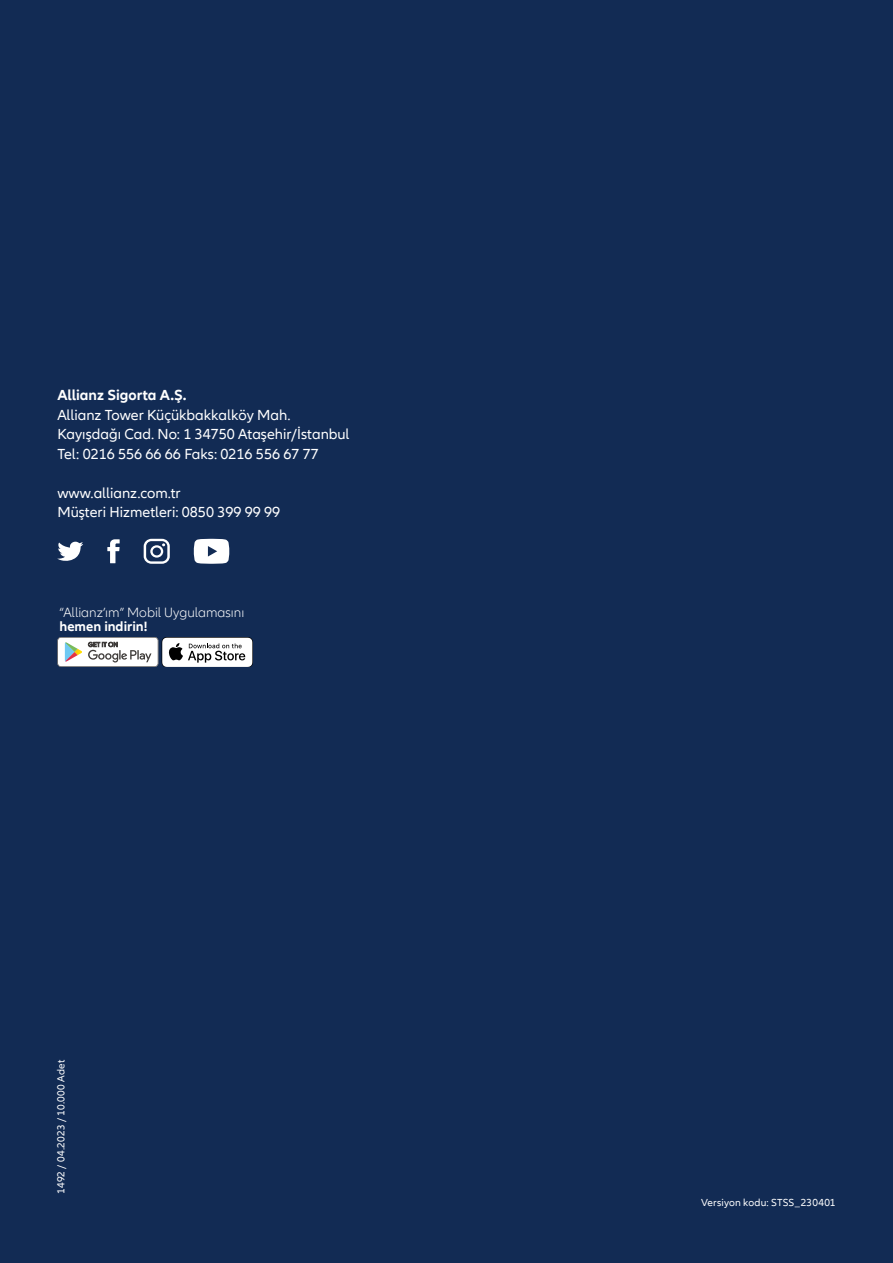
<style>
.page{position:relative;width:893px;height:1263px;background:#122b54}
.page>*{position:absolute;margin:0;border:0;box-sizing:border-box;transform-origin:0 0}
.t1{font:15px/19.5px "Allianz Neo";color:#fff}
.t2{font:700 15px "Allianz Neo";color:#fff}
.t3{font:300 13.8px "Allianz Neo";color:#fff}
.t4{font:700 13.8px "Allianz Neo";color:#fff}
.t5{font:10.5px "Allianz Neo";letter-spacing:.015em;color:#fff}
</style>
<div class="page">
<svg style="left:57px;top:542px;width:26px;height:19px"></svg>
<svg style="left:107px;top:539px;width:13px;height:24px"></svg>
<svg style="left:144px;top:539px;width:26px;height:25px"></svg>
<svg style="left:194px;top:539px;width:35px;height:25px"></svg>
<svg style="left:57px;top:637px;width:196px;height:30px"></svg>
<p class="t2" style="left:57px;top:387px;width:131px">Allianz Sigorta A.Ş.</p>
<p class="t1" style="left:57px;top:406px;width:294px">Allianz Tower Küçükbakkalköy Mah.<br>Kayışdağı Cad. No: 1 34750 Ataşehir/İstanbul<br>Tel: 0216 556 66 66 Faks: 0216 556 67 77</p>
<p class="t1" style="left:57px;top:484px;width:224px">www.allianz.com.tr<br>Müşteri Hizmetleri: 0850 399 99 99</p>
<p class="t3" style="left:60px;top:604px;width:186px">“Allianz’ım” Mobil Uygulamasını</p>
<p class="t4" style="left:60px;top:618px;width:89px">hemen indirin!</p>
<p class="t5" style="left:55px;top:1194px;width:135px;rotate:-90deg">1492 / 04.2023 / 10.000 Adet</p>
<p class="t5" style="left:701px;top:1196px;width:136px">Versiyon kodu: STSS_230401</p>
</div>
